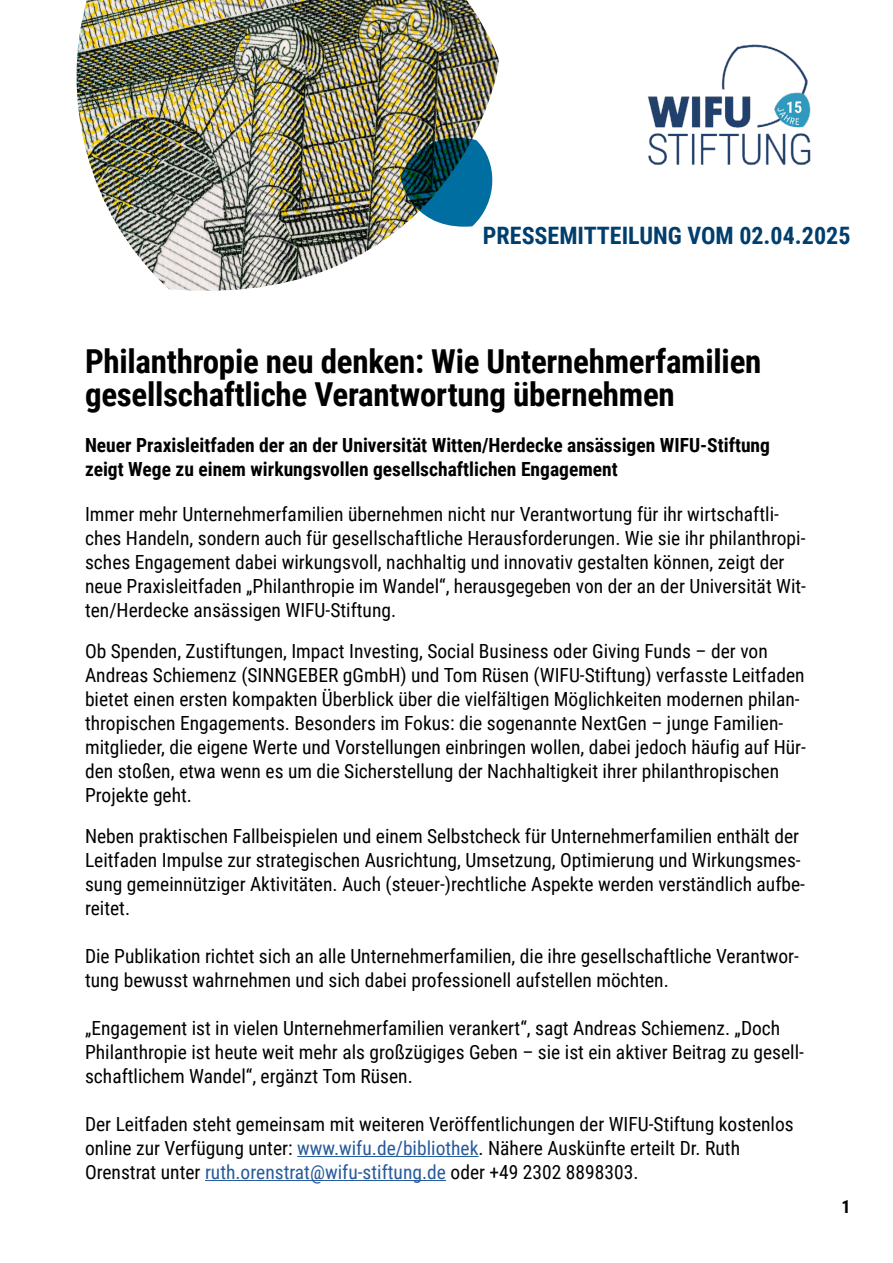
<style>
.page{position:relative;width:893px;height:1263px;background:#fff}
.page>*{position:absolute;margin:0;border:0;box-sizing:border-box;transform-origin:0 0}
.t1{font:700 33px/33px "Roboto Condensed";letter-spacing:-.01em;color:#000}
.t2{font:700 24px "Roboto Condensed";color:#003e6e}
.t3{font:19.5px/24px "Roboto Condensed";color:#000}
.t4{font:700 19.5px/24px "Roboto Condensed";color:#000}
.t5{font:700 18px "Roboto Condensed";color:#000}
.s1{color:#275b9b}
</style>
<div class="page">
<img style="left:77px;top:0;width:422px;height:291px">
<img style="left:400px;top:138px;width:98px;height:89px">
<hr style="left:297px;top:1156px;width:182px;height:1px;background:#275b9b">
<hr style="left:205px;top:1180px;width:241px;height:1px;background:#275b9b">
<img style="left:647px;top:44px;width:164px;height:121px">
<p class="t2" style="left:483px;top:219px;width:369px">PRESSEMITTEILUNG VOM 02.04.2025</p>
<h1 class="t1" style="left:85px;top:344px;width:678px">Philanthropie neu denken: Wie Unternehmerfamilien gesellschaftliche Verantwortung übernehmen</h1>
<p class="t4" style="left:85px;top:432px;width:686px">Neuer Praxisleitfaden der an der Universität Witten/Herdecke ansässigen WIFU-Stiftung zeigt Wege zu einem wirkungsvollen gesellschaftlichen Engagement</p>
<p class="t3" style="left:85px;top:501px;width:723px">Immer mehr Unternehmerfamilien übernehmen nicht nur Verantwortung für ihr wirtschaftli&shy;ches Handeln, sondern auch für gesellschaftliche Herausforderungen. Wie sie ihr philanthropi&shy;sches Engagement dabei wirkungsvoll, nachhaltig und innovativ gestalten können, zeigt der neue Praxisleitfaden „Philanthropie im Wandel“, herausgegeben von der an der Universität Wit&shy;ten/Herdecke ansässigen WIFU-Stiftung.</p>
<p class="t3" style="left:85px;top:638px;width:722px">Ob Spenden, Zustiftungen, Impact Investing, Social Business oder Giving Funds – der von Andreas Schiemenz (SINNGEBER gGmbH) und Tom Rüsen (WIFU-Stiftung) verfasste Leitfaden bietet einen ersten kompakten Überblick über die vielfältigen Möglichkeiten modernen philan&shy;thropischen Engagements. Besonders im Fokus: die sogenannte NextGen – junge Familien&shy;mitglieder, die eigene Werte und Vorstellungen einbringen wollen, dabei jedoch häufig auf Hür&shy;den stoßen, etwa wenn es um die Sicherstellung der Nachhaltigkeit ihrer philanthropischen Projekte geht.</p>
<p class="t3" style="left:85px;top:823px;width:722px">Neben praktischen Fallbeispielen und einem Selbstcheck für Unternehmerfamilien enthält der Leitfaden Impulse zur strategischen Ausrichtung, Umsetzung, Optimierung und Wirkungsmes&shy;sung gemeinnütziger Aktivitäten. Auch (steuer-)rechtliche Aspekte werden verständlich aufbe&shy;reitet.</p>
<p class="t3" style="left:85px;top:943px;width:715px">Die Publikation richtet sich an alle Unternehmerfamilien, die ihre gesellschaftliche Verantwor&shy;tung bewusst wahrnehmen und sich dabei professionell aufstellen möchten.</p>
<p class="t3" style="left:85px;top:1015px;width:720px">„Engagement ist in vielen Unternehmerfamilien verankert“, sagt Andreas Schiemenz. „Doch<br>Philanthropie ist heute weit mehr als großzügiges Geben – sie ist ein aktiver Beitrag zu gesell&shy;schaftlichem Wandel“, ergänzt Tom Rüsen.</p>
<p class="t3" style="left:85px;top:1111px;width:710px">Der Leitfaden steht gemeinsam mit weiteren Veröffentlichungen der WIFU-Stiftung kostenlos online zur Verfügung unter: <span class="s1">www.wifu.de/bibliothek</span>. Nähere Auskünfte erteilt Dr. Ruth<br>Orenstrat unter <span class="s1">ruth.orenstrat@wifu-stiftung.de</span> oder +49 2302 8898303.</p>
<p class="t5" style="left:841px;top:1194px;width:11px">1</p>
</div>
